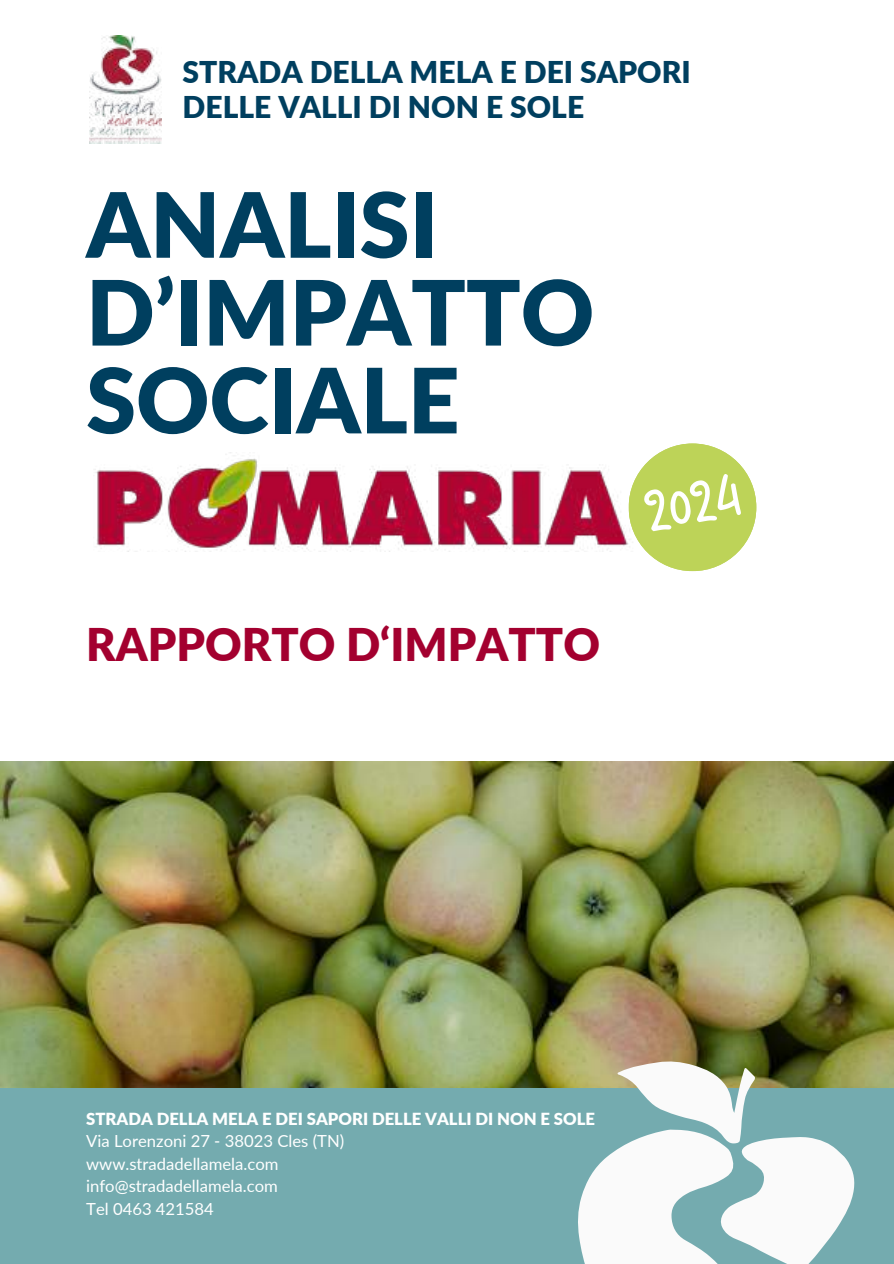
<style>
.page{position:relative;width:894px;height:1264px;background:#fff}
.page>*{position:absolute;margin:0;border:0;box-sizing:border-box;transform-origin:0 0}
.t1{font:900 90px/87.8px "Lato";color:#003f5f}
.t2{font:80.1px "Glypher Yandi Designs";color:#fff}
.t3{font:900 45px "Lato";color:#a3002f}
.t4{font:900 30px/35px "Lato";color:#003f5f}
.t5{font:16.65px/22.5px "Lato";color:#fff}
.t6{font:900 16.65px "Lato";color:#fff}
</style>
<div class="page">
<img style="left:89px;top:35px;width:72px;height:108px">
<div style="left:0;top:1086px;width:893px;height:177px;background:#74abaf"></div>
<img style="left:0;top:762px;width:893px;height:325px">
<svg style="left:518px;top:1061px;width:375px;height:203px"></svg>
<svg style="left:646px;top:443px;width:110px;height:128px"></svg>
<img style="left:94px;top:452px;width:561px;height:99px">
<h3 class="t4" style="left:182px;top:53px;width:509px">STRADA DELLA MELA E DEI SAPORI<br>DELLE VALLI DI NON E SOLE</h3>
<h1 class="t1" style="left:86px;top:179px;width:509px">ANALISI<br>D’IMPATTO<br>SOCIALE</h1>
<h3 class="t3" style="left:86px;top:616px;width:515px">RAPPORTO D‘IMPATTO</h3>
<h2 class="t2" style="left:635px;top:465px;width:98px;rotate:-11deg">2024</h2>
<p class="t6" style="left:86px;top:1108px;width:510px">STRADA DELLA MELA E DEI SAPORI DELLE VALLI DI NON E SOLE</p>
<p class="t5" style="left:86px;top:1129px;width:259px">Via Lorenzoni 27 - 38023 Cles (TN) www.stradadellamela.com info@stradadellamela.com<br>Tel 0463 421584</p>
</div>
